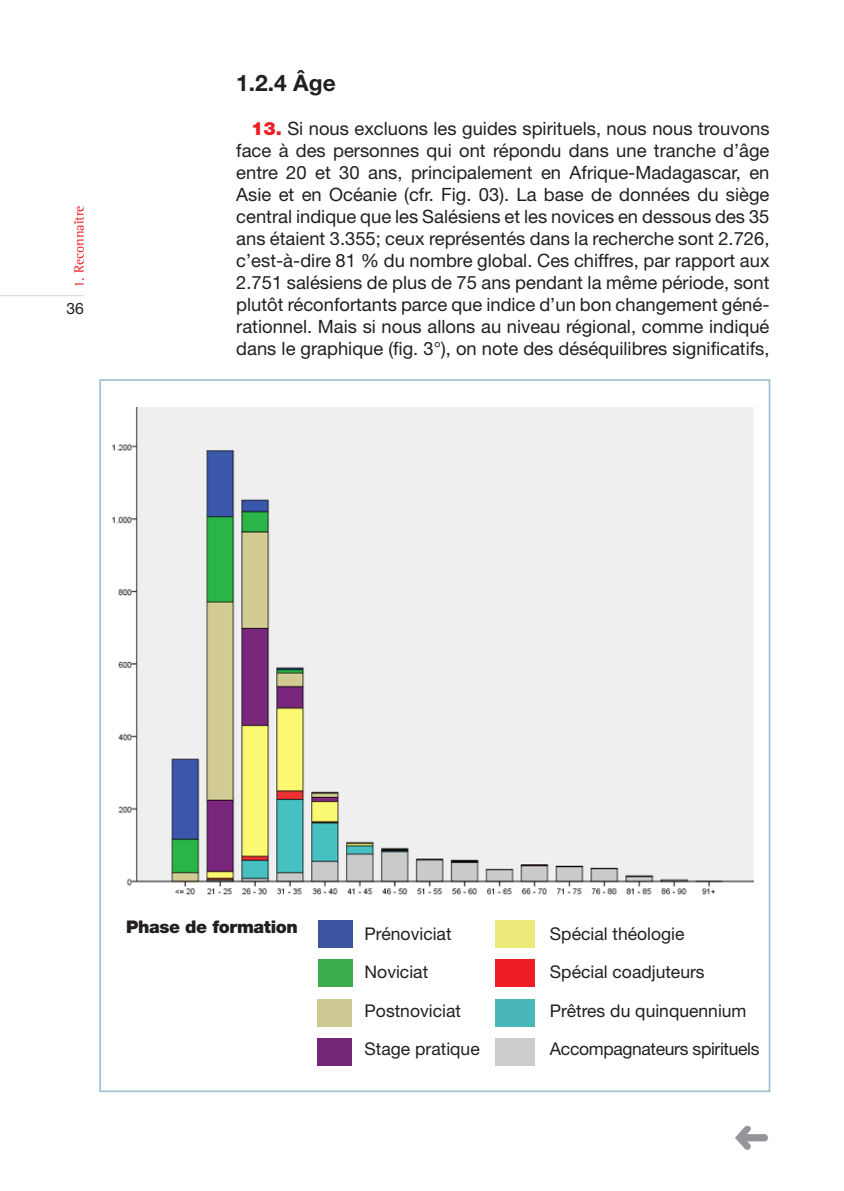
<style>
.page{position:relative;width:844px;height:1191px;background:#fff}
.page>*{position:absolute;margin:0;border:0;box-sizing:border-box;transform-origin:0 0}
.Titolo_di_2_grado{font:700 22.75px "Helvetica Neue LT Std";color:#231f20}
.Rientro_testo_capove{font:18.38px/22.1px "Helvetica Neue LT Std";color:#231f20;text-align:justify}
.Tersto_corrente_evid{font:17.5px "Helvetica Neue LT Std";color:#231f20}
.Tersto_corrente_evid-2{font:17.5px "Helvetica Neue LT Std";letter-spacing:-.02em;color:#231f20}
.Tersto_corrente_evid-3{font:900 17.5px "Helvetica Neue LT Std";letter-spacing:-.02em;color:#231f20}
.t1{font:15.75px "Helvetica Neue LT Std";color:#231f20}
.t2{font:14px "Rotis Semi Serif";color:#ee1d23}
.s1{font-weight:900;color:#ee1d23}
</style>
<div class="page">
<hr style="left:0;top:295px;width:84px;height:1px;background:#cedcd3">
<img style="left:112px;top:408px;width:641px;height:487px">
<div style="left:317px;top:920px;width:35px;height:27px;background:#3b55a0"></div>
<div style="left:317px;top:959px;width:35px;height:28px;background:#3aac4a"></div>
<div style="left:317px;top:998px;width:35px;height:28px;background:#cfc995"></div>
<div style="left:317px;top:1038px;width:35px;height:27px;background:#742777"></div>
<div style="left:495px;top:920px;width:40px;height:27px;background:#edea79"></div>
<div style="left:495px;top:959px;width:40px;height:28px;background:#ee1d23"></div>
<div style="left:495px;top:998px;width:40px;height:28px;background:#49b6b9"></div>
<div style="left:495px;top:1038px;width:40px;height:27px;background:#ccc"></div>
<p class="t2" style="left:71px;top:288px;width:83px;rotate:-90deg">1. Reconnaître</p>
<p class="t1" style="left:66px;top:299px;width:19px">36</p>
<p class="Titolo_di_2_grado" style="left:236px;top:68px;width:101px">1.2.4 Âge</p>
<p class="Rientro_testo_capove" style="left:236px;top:117px;width:534px;text-indent:15px"><span class="s1">13.</span> Si nous excluons les guides spirituels, nous nous trouvons face à des personnes qui ont répondu dans une tranche d’âge entre 20 et 30 ans, principalement en Afrique-Madagascar, en Asie et en Océanie (cfr. Fig. 03). La base de données du siège central indique que les Salésiens et les novices en dessous des 35 ans étaient 3.355; ceux représentés dans la recherche sont 2.726, c’est-à-dire 81 % du nombre global. Ces chiffres, par rapport aux 2.751 salésiens de plus de 75 ans pendant la même période, sont plutôt réconfortants parce que indice d’un bon changement géné&shy;rationnel. Mais si nous allons au niveau régional, comme indiqué dans le graphique (fig. 3°), on note des déséquilibres significatifs,</p>
<p class="Tersto_corrente_evid-3" style="left:126px;top:916px;width:173px">Phase de formation</p>
<p class="Tersto_corrente_evid" style="left:364px;top:923px;width:88px">Prénoviciat</p>
<p class="Tersto_corrente_evid" style="left:364px;top:961px;width:65px">Noviciat</p>
<p class="Tersto_corrente_evid" style="left:364px;top:1000px;width:98px">Postnoviciat</p>
<p class="Tersto_corrente_evid" style="left:364px;top:1038px;width:117px">Stage pratique</p>
<p class="Tersto_corrente_evid" style="left:550px;top:923px;width:136px">Spécial théologie</p>
<p class="Tersto_corrente_evid" style="left:550px;top:961px;width:156px">Spécial coadjuteurs</p>
<p class="Tersto_corrente_evid" style="left:550px;top:1000px;width:198px">Prêtres du quinquennium</p>
<p class="Tersto_corrente_evid-2" style="left:550px;top:1038px;width:211px">Accompagnateurs spirituels</p>
</div>
